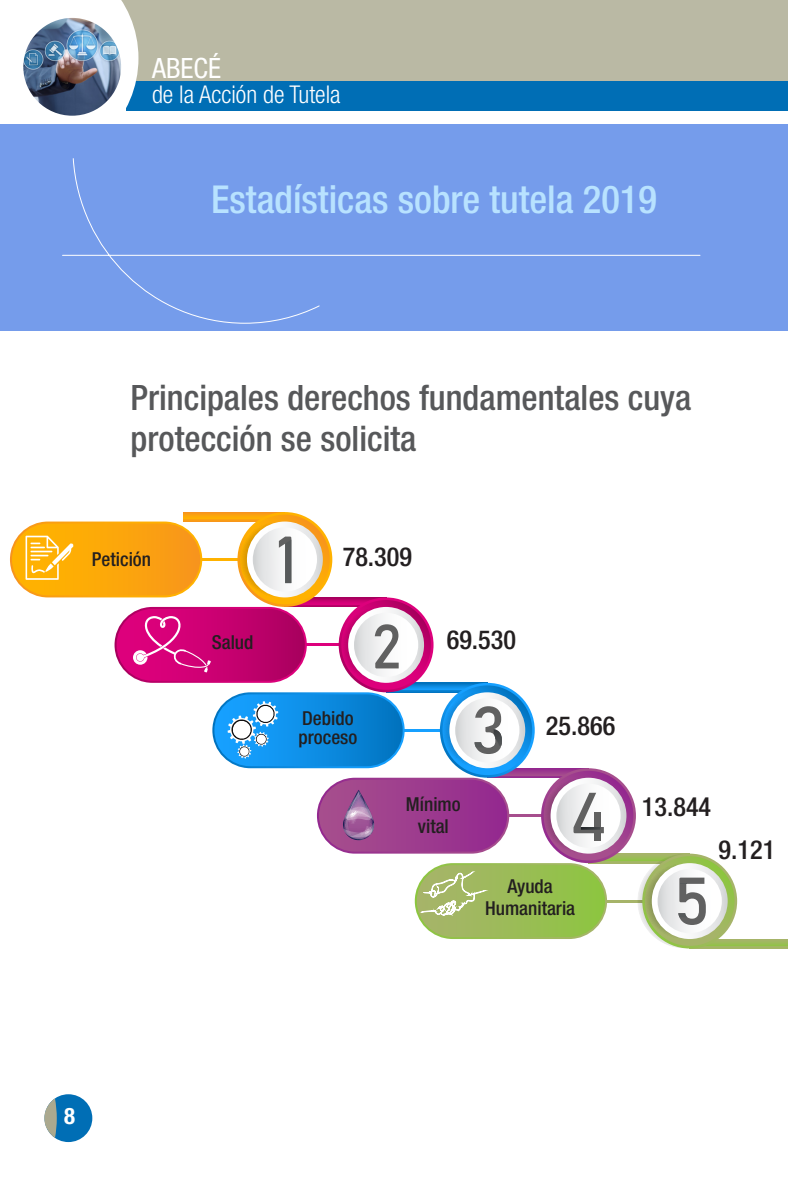
<style>
.page{position:relative;width:788px;height:1185px;background:#fff}
.page>*{position:absolute;margin:0;border:0;box-sizing:border-box;transform-origin:0 0}
.titulos_principales{font:500 condensed 38.5px "Helvetica Neue LT Std";color:#b8e2ff}
.titulos_principales-2{font:500 condensed 35px "Helvetica Neue LT Std";color:#57585a}
.t1{font:condensed 28px "Helvetica Neue LT Std";color:#fff}
.titulos_principales-3{font:500 condensed 26.25px "Helvetica Neue LT Std";color:#231f20}
.t2{font:300 condensed 24.5px "Helvetica Neue LT Std";color:#fff}
.t3{font:700 condensed 22.75px "Helvetica Neue LT Std";color:#fff}
.titulos_principales-4{font:500 condensed 19.25px/19.2px "Helvetica Neue LT Std";color:#231f20}
</style>
<div class="page">
<div style="left:121px;top:0;width:667px;height:82px;background:#bab9a4"></div>
<div style="left:126px;top:82px;width:662px;height:29px;background:#006eb5"></div>
<div style="left:45px;top:1094px;width:47px;height:48px;background:#006eb5;border-radius:50%"></div>
<svg style="left:44px;top:1098px;width:13px;height:40px"></svg>
<div style="left:0;top:124px;width:788px;height:207px;background:#759ceb"></div>
<svg style="left:62px;top:165px;width:639px;height:159px"></svg>
<div style="left:690px;top:939px;width:98px;height:9px;background:#a1b861"></div>
<svg style="left:705px;top:943px;width:83px;height:3px"></svg>
<svg style="left:595px;top:860px;width:64px;height:3px"></svg>
<div style="left:588px;top:853px;width:102px;height:7px;background:#a0b85f"></div>
<svg style="left:494px;top:775px;width:69px;height:3px"></svg>
<svg style="left:505px;top:768px;width:77px;height:7px"></svg>
<svg style="left:393px;top:690px;width:69px;height:2px"></svg>
<svg style="left:401px;top:683px;width:80px;height:7px"></svg>
<svg style="left:291px;top:604px;width:70px;height:3px"></svg>
<svg style="left:302px;top:597px;width:77px;height:7px"></svg>
<div style="left:184px;top:512px;width:101px;height:9px;background:#fba110"></div>
<div style="left:184px;top:512px;width:101px;height:7px;background:#fca50c"></div>
<hr style="left:402px;top:729px;width:47px;height:2px;background:#16a0ff">
<hr style="left:200px;top:558px;width:47px;height:2px;background:#ffb200">
<hr style="left:605px;top:900px;width:47px;height:2px;background:#a6b469">
<hr style="left:303px;top:644px;width:47px;height:2px;background:#dd007c">
<hr style="left:504px;top:814px;width:46px;height:2px;background:#a64e8d">
<svg style="left:237px;top:512px;width:95px;height:95px"></svg>
<svg style="left:240px;top:515px;width:90px;height:89px"></svg>
<svg style="left:339px;top:597px;width:94px;height:95px"></svg>
<svg style="left:341px;top:600px;width:90px;height:90px"></svg>
<svg style="left:440px;top:683px;width:95px;height:95px"></svg>
<svg style="left:442px;top:685px;width:90px;height:90px"></svg>
<svg style="left:541px;top:768px;width:95px;height:95px"></svg>
<svg style="left:544px;top:771px;width:89px;height:89px"></svg>
<svg style="left:637px;top:853px;width:95px;height:95px"></svg>
<svg style="left:642px;top:853px;width:95px;height:95px"></svg>
<svg style="left:645px;top:856px;width:89px;height:90px"></svg>
<svg style="left:10px;top:521px;width:192px;height:76px"></svg>
<div style="left:12px;top:523px;width:188px;height:72px;background:linear-gradient(to right,#ffb700,#f89719);border-radius:36px"></div>
<svg style="left:317px;top:778px;width:192px;height:75px"></svg>
<div style="left:319px;top:780px;width:188px;height:71px;background:linear-gradient(to right,#a7508d,#94298f);border-radius:36px"></div>
<svg style="left:415px;top:863px;width:192px;height:76px"></svg>
<div style="left:417px;top:865px;width:188px;height:72px;background:linear-gradient(to right,#a8b36c,#8ec542);border-radius:36px"></div>
<svg style="left:212px;top:692px;width:193px;height:76px"></svg>
<div style="left:214px;top:694px;width:189px;height:72px;background:linear-gradient(to right,#18a4ff,#0276c3);border-radius:36px"></div>
<svg style="left:115px;top:607px;width:192px;height:76px"></svg>
<div style="left:117px;top:609px;width:188px;height:72px;background:linear-gradient(to right,#e40080,#ae0061);border-radius:36px"></div>
<svg style="left:26px;top:536px;width:47px;height:44px"></svg>
<svg style="left:133px;top:616px;width:78px;height:56px"></svg>
<svg style="left:228px;top:701px;width:50px;height:57px"></svg>
<svg style="left:343px;top:790px;width:31px;height:50px"></svg>
<svg style="left:421px;top:863px;width:69px;height:54px"></svg>
<svg style="left:239px;top:521px;width:84px;height:77px"></svg>
<svg style="left:340px;top:607px;width:84px;height:76px"></svg>
<svg style="left:441px;top:692px;width:84px;height:76px"></svg>
<svg style="left:542px;top:778px;width:85px;height:76px"></svg>
<svg style="left:643px;top:863px;width:85px;height:76px"></svg>
<img style="left:23px;top:0;width:115px;height:165px">
<p class="t1" style="left:152px;top:52px;width:70px">ABECÉ</p>
<p class="t2" style="left:152px;top:80px;width:190px">de la Acción de Tutela</p>
<p class="titulos_principales" style="left:211px;top:177px;width:447px">Estadísticas sobre tutela 2019</p>
<p class="titulos_principales-2" style="left:131px;top:376px;width:562px">Principales derechos fundamentales cuya</p>
<p class="titulos_principales-2" style="left:131px;top:418px;width:287px">protección se solicita</p>
<p class="titulos_principales-4" style="left:92px;top:549px;width:61px">Petición</p>
<p class="titulos_principales-4" style="left:212px;top:632px;width:43px">Salud</p>
<p class="titulos_principales-3" style="left:343px;top:541px;width:71px">78.309</p>
<p class="titulos_principales-4" style="left:298px;top:708px;width:60px">Debido proceso</p>
<p class="titulos_principales-3" style="left:447px;top:624px;width:71px">69.530</p>
<p class="titulos_principales-4" style="left:406px;top:795px;width:56px">Mínimo</p>
<p class="titulos_principales-4" style="left:418px;top:817px;width:33px">vital</p>
<p class="titulos_principales-3" style="left:546px;top:710px;width:71px">25.866</p>
<p class="titulos_principales-4" style="left:507px;top:876px;width:47px">Ayuda</p>
<p class="titulos_principales-4" style="left:485px;top:898px;width:92px">Humanitaria</p>
<p class="titulos_principales-3" style="left:642px;top:791px;width:71px">13.844</p>
<p class="titulos_principales-3" style="left:718px;top:834px;width:58px">9.121</p>
<p class="t3" style="left:64px;top:1102px;width:12px">8</p>
</div>
